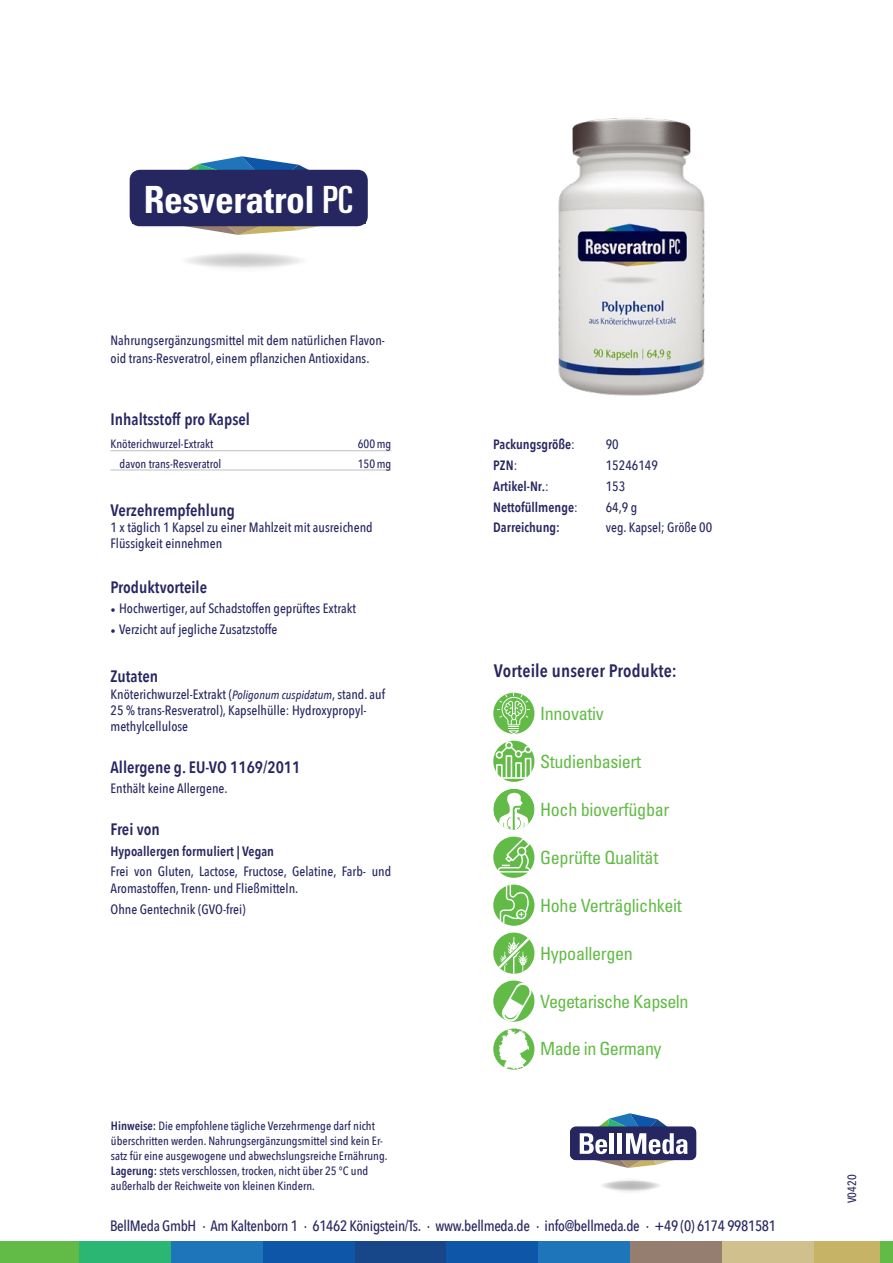
<style>
.page{position:relative;width:893px;height:1263px;background:#fff}
.page>*{position:absolute;margin:0;border:0;box-sizing:border-box;transform-origin:0 0}
.t1{font:700 condensed 37.5px "Univers LT";letter-spacing:-.01em;color:#fff}
.t2{font:condensed 18.15px "Univers LT";letter-spacing:-.02em;color:#62bb46}
.t3{font:600 18px "Avenir Next Condensed";letter-spacing:.01em;color:#262761}
.t4{font:600 16.5px "Avenir Next Condensed";color:#262761}
.t5{font:500 15px "Avenir Next Condensed";letter-spacing:-.02em;color:#262761}
.t6{font:500 13.5px/16.2px "Avenir Next Condensed";color:#262761}
.t7{font:600 13.5px "Avenir Next Condensed";color:#262761}
.t8{font:500 12px/15px "Avenir Next Condensed";color:#262761}
.s1{font-weight:400;font-stretch:ultra-condensed}
.s2{font-family:"Minion Pro";font-weight:400}
.s3{font-style:italic;font-size:12px}
.s4{font-weight:600}
.s5{font-weight:500}
</style>
<div class="page">
<div style="left:0;top:1242px;width:79px;height:21px;background:#62bb46"></div>
<div style="left:79px;top:1242px;width:92px;height:21px;background:#2bb673"></div>
<div style="left:171px;top:1242px;width:92px;height:21px;background:#1e75ba"></div>
<div style="left:263px;top:1242px;width:92px;height:21px;background:#0e56a7"></div>
<div style="left:355px;top:1242px;width:91px;height:21px;background:#174788"></div>
<div style="left:446px;top:1242px;width:92px;height:21px;background:#0e56a7"></div>
<div style="left:538px;top:1242px;width:92px;height:21px;background:#1e75ba"></div>
<div style="left:630px;top:1242px;width:92px;height:21px;background:#957e70"></div>
<div style="left:722px;top:1242px;width:92px;height:21px;background:#cfc08e"></div>
<div style="left:814px;top:1242px;width:79px;height:21px;background:#c6b365"></div>
<div style="left:601px;top:1177px;width:59px;height:17px;background:#fbfbfc;border-radius:50%"></div>
<svg style="left:598px;top:1180px;width:65px;height:11px"></svg>
<div style="left:570px;top:1127px;width:126px;height:33px;background:#262761;border-radius:6px"></div>
<svg style="left:580px;top:1113px;width:107px;height:55px"></svg>
<div style="left:880px;top:1242px;width:13px;height:21px;background:#62bb46"></div>
<svg style="left:493px;top:1028px;width:41px;height:42px"></svg>
<div style="left:493px;top:932px;width:41px;height:42px;background:#62bb46;border-radius:50%"></div>
<svg style="left:498px;top:937px;width:31px;height:37px"></svg>
<div style="left:493px;top:885px;width:41px;height:41px;background:#62bb46;border-radius:50%"></div>
<svg style="left:500px;top:885px;width:29px;height:38px"></svg>
<div style="left:493px;top:693px;width:41px;height:41px;background:#62bb46;border-radius:50%"></div>
<svg style="left:497px;top:693px;width:33px;height:41px"></svg>
<div style="left:493px;top:837px;width:41px;height:41px;background:#62bb46;border-radius:50%"></div>
<svg style="left:497px;top:836px;width:34px;height:37px"></svg>
<svg style="left:493px;top:980px;width:41px;height:42px"></svg>
<svg style="left:499px;top:981px;width:34px;height:89px"></svg>
<div style="left:493px;top:741px;width:41px;height:41px;background:#62bb46;border-radius:50%"></div>
<svg style="left:493px;top:741px;width:41px;height:38px"></svg>
<div style="left:493px;top:789px;width:41px;height:41px;background:#62bb46;border-radius:50%"></div>
<svg style="left:499px;top:793px;width:29px;height:37px"></svg>
<hr style="left:111px;top:450px;width:280px;height:1px;background:#bcbec0">
<hr style="left:111px;top:470px;width:280px;height:1px;background:#bcbec0">
<svg style="left:132px;top:156px;width:233px;height:79px"></svg>
<div style="left:130px;top:170px;width:238px;height:56px;background:#262761;border-radius:10px"></div>
<img style="left:558px;top:118px;width:147px;height:278px">
<h1 class="t1" style="left:144px;top:177px;width:210px">Resveratrol <span class="s1">PC</span></h1>
<p class="t6" style="left:111px;top:331px;width:276px;line-height:18px">Nahrungsergänzungsmittel mit dem natürlichen Flavon&shy;oid trans-Resveratrol, einem pflanzichen Antioxidans.</p>
<p class="t4" style="left:111px;top:405px;width:141px">Inhaltsstoff pro Kapsel</p>
<p class="t8" style="left:111px;top:436px;width:104px">Knöterichwurzel-Extrakt</p>
<p class="t8" style="left:358px;top:436px;width:35px">600mg</p>
<p class="t8" style="left:120px;top:456px;width:103px">davon trans-Resveratrol</p>
<p class="t8" style="left:358px;top:456px;width:35px">150mg</p>
<p class="t4" style="left:111px;top:496px;width:126px">Verzehrempfehlung</p>
<p class="t6" style="left:111px;top:519px;width:264px">1 x täglich 1 Kapsel zu einer Mahlzeit mit ausreichend<br>Flüssigkeit einnehmen</p>
<p class="t4" style="left:111px;top:573px;width:98px">Produktvorteile</p>
<p class="t6" style="left:111px;top:600px;width:247px"><span class="s2">•</span> Hochwertiger, auf Schadstoffen geprüftes Extrakt</p>
<p class="t6" style="left:111px;top:621px;width:168px"><span class="s2">•</span> Verzicht auf jegliche Zusatzstoffe</p>
<p class="t4" style="left:111px;top:662px;width:49px">Zutaten</p>
<p class="t6" style="left:111px;top:686px;width:276px">Knöterichwurzel-Extrakt (<span class="s3">Poligonum cuspidatum</span>, stand. auf<br>25 % trans-Resveratrol), Kapselhülle: Hydroxypropyl&shy;methylcellulose</p>
<p class="t4" style="left:111px;top:752px;width:191px">Allergene g. EU-VO 1169/2011</p>
<p class="t6" style="left:111px;top:780px;width:119px">Enthält keine Allergene.</p>
<p class="t4" style="left:111px;top:815px;width:51px">Frei von</p>
<p class="t7" style="left:111px;top:839px;width:165px">Hypoallergen formuliert | Vegan</p>
<p class="t6" style="left:111px;top:863px;width:282px">Frei von Gluten, Lactose, Fructose, Gelatine, Farb- und<br>Aromastoffen, Trenn- und Fließmitteln.</p>
<p class="t6" style="left:111px;top:901px;width:137px">Ohne Gentechnik (GVO-frei)</p>
<p class="t8" style="left:111px;top:1118px;width:278px"><span class="s4">Hinweise:</span> Die empfohlene tägliche Verzehrmenge darf nicht überschritten werden. Nahrungsergänzungsmittel sind kein Er&shy;satz für eine ausgewogene und abwechslungsreiche Ernährung.<br><span class="s4">Lagerung:</span> stets verschlossen, trocken, nicht über 25 °C und außerhalb der Reichweite von kleinen Kindern.</p>
<p class="t7" style="left:493px;top:433px;width:83px">Packungsgröße<span class="s5">:</span></p>
<p class="t6" style="left:606px;top:436px;width:15px">90</p>
<p class="t7" style="left:493px;top:454px;width:26px">PZN<span class="s5">:</span></p>
<p class="t6" style="left:606px;top:457px;width:54px">15246149</p>
<p class="t7" style="left:493px;top:474px;width:57px">Artikel-Nr.<span class="s5">:</span></p>
<p class="t6" style="left:606px;top:478px;width:21px">153</p>
<p class="t7" style="left:493px;top:495px;width:86px">Nettofüllmenge<span class="s5">:</span></p>
<p class="t6" style="left:606px;top:499px;width:33px">64,9 g</p>
<p class="t7" style="left:493px;top:516px;width:68px">Darreichung:</p>
<p class="t6" style="left:606px;top:519px;width:108px">veg. Kapsel; Größe 00</p>
<h3 class="t3" style="left:494px;top:655px;width:185px">Vorteile unserer Produkte:</h3>
<h2 class="t2" style="left:540px;top:702px;width:65px">Innovativ</h2>
<h2 class="t2" style="left:540px;top:750px;width:103px">Studienbasiert</h2>
<h2 class="t2" style="left:540px;top:798px;width:131px">Hoch bioverfügbar</h2>
<h2 class="t2" style="left:540px;top:846px;width:120px">Geprüfte Qualität</h2>
<h2 class="t2" style="left:540px;top:894px;width:143px">Hohe Verträglichkeit</h2>
<h2 class="t2" style="left:540px;top:942px;width:94px">Hypoallergen</h2>
<h2 class="t2" style="left:540px;top:990px;width:150px">Vegetarische Kapseln</h2>
<h2 class="t2" style="left:540px;top:1037px;width:123px">Made in Germany</h2>
<p class="t5" style="left:110px;top:1216px;width:668px">BellMeda GmbH · Am Kaltenborn 1 · 61462 Königstein/Ts. · www.bellmeda.de · info@bellmeda.de · +49 (0) 6174 9981581</p>
<p class="t8" style="left:845px;top:1203px;width:30px;rotate:-90deg">V0420</p>
</div>
